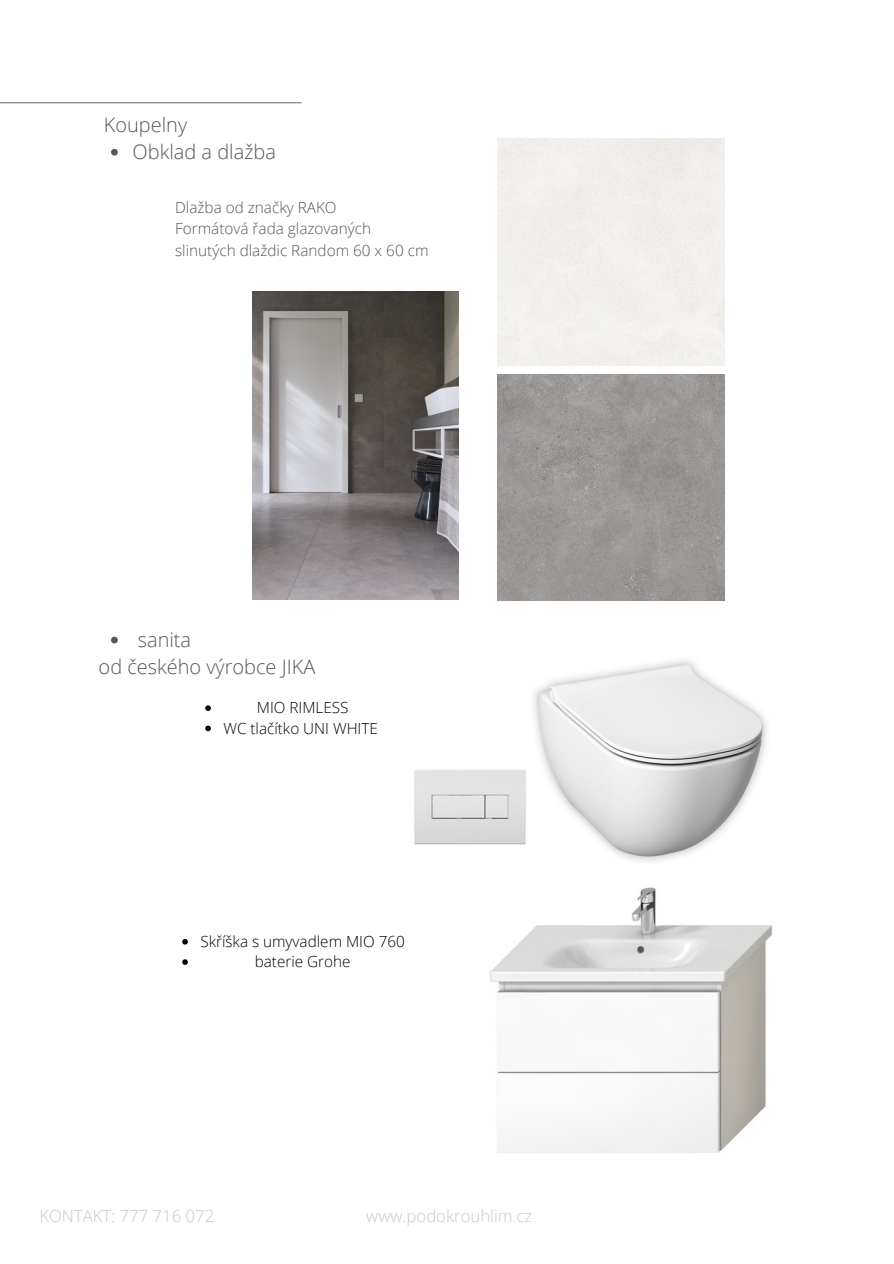
<style>
.page{position:relative;width:894px;height:1264px;background:#fff}
.page>*{position:absolute;margin:0;border:0;box-sizing:border-box;transform-origin:0 0}
.t1{font:300 19.95px "Open Sans";color:#565656}
.t2{font:300 16.65px "Open Sans";color:#c8c8c8}
.t3{font:300 15.3px "Open Sans";color:#565656}
.t4{font:300 15.3px "Open Sans";color:#000}
</style>
<div class="page">
<hr style="left:0;top:102px;width:301px;height:1px;background:#747572">
<div style="left:497px;top:139px;width:226px;height:226px;background:#f1f0ed"></div>
<img style="left:252px;top:291px;width:206px;height:309px">
<img style="left:497px;top:374px;width:226px;height:226px">
<img style="left:414px;top:770px;width:112px;height:75px">
<div style="left:417px;top:831px;width:36px;height:11px;background:#d7d7d7"></div>
<img style="left:490px;top:887px;width:283px;height:266px">
<img style="left:533px;top:660px;width:234px;height:202px">
<svg style="left:111px;top:149px;width:7px;height:7px"></svg>
<svg style="left:111px;top:636px;width:7px;height:7px"></svg>
<svg style="left:182px;top:939px;width:6px;height:5px"></svg>
<svg style="left:182px;top:959px;width:6px;height:5px"></svg>
<svg style="left:205px;top:705px;width:6px;height:6px"></svg>
<svg style="left:205px;top:725px;width:6px;height:6px"></svg>
<p class="t1" style="left:104px;top:111px;width:85px">Koupelny</p>
<p class="t1" style="left:133px;top:138px;width:145px">Obklad a dlažba</p>
<p class="t3" style="left:175px;top:197px;width:163px">Dlažba od značky RAKO</p>
<p class="t3" style="left:175px;top:218px;width:197px">Formátová řada glazovaných</p>
<p class="t3" style="left:175px;top:239px;width:255px">slinutých dlaždic Random 60 x 60 cm</p>
<p class="t1" style="left:138px;top:625px;width:55px">sanita</p>
<p class="t1" style="left:99px;top:652px;width:218px">od českého výrobce JIKA</p>
<p class="t4" style="left:257px;top:697px;width:93px">MIO RIMLESS</p>
<p class="t4" style="left:223px;top:717px;width:156px">WC tlačítko UNI WHITE</p>
<p class="t4" style="left:200px;top:930px;width:206px">Skříška s umyvadlem MIO 760</p>
<p class="t4" style="left:255px;top:950px;width:97px">baterie Grohe</p>
<p class="t2" style="left:39px;top:1204px;width:176px">KONTAKT: 777 716 072</p>
<p class="t2" style="left:366px;top:1204px;width:167px">www.podokrouhlim.cz</p>
</div>
